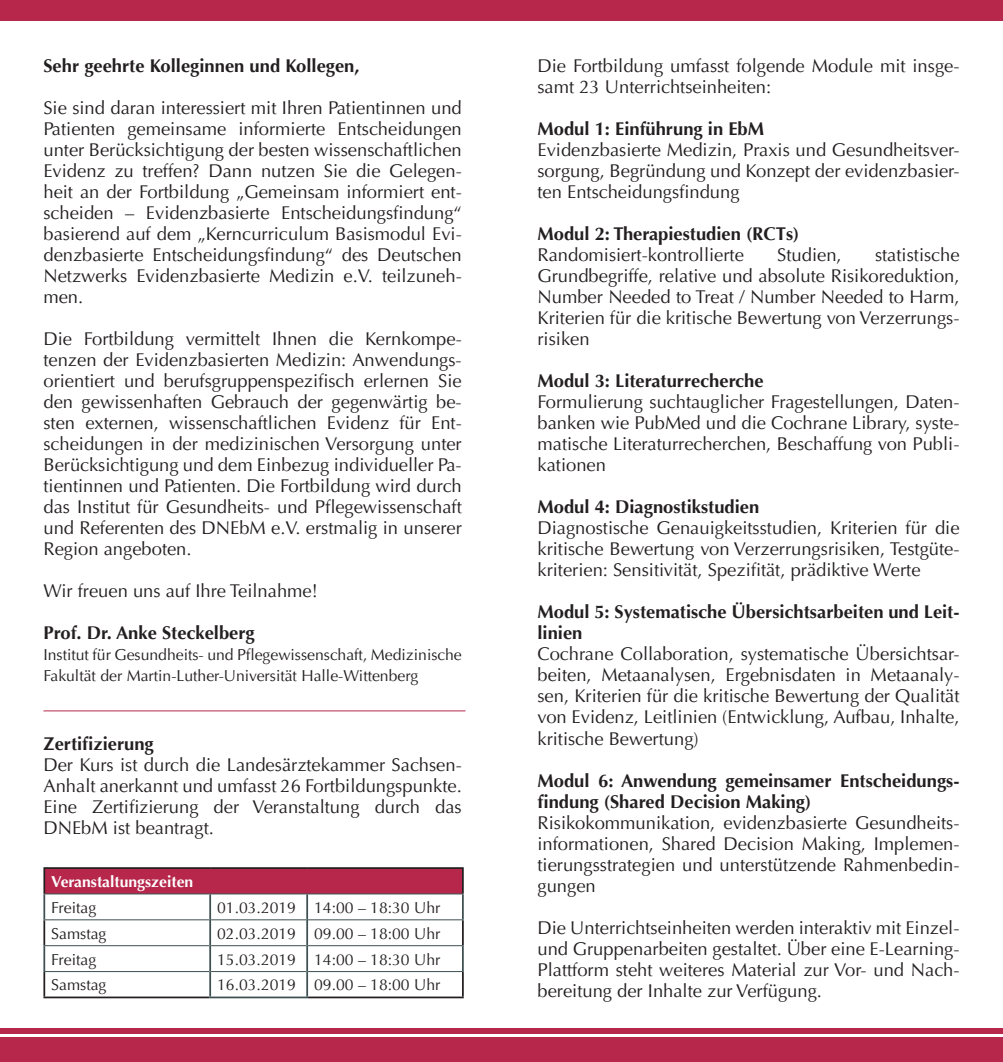
<style>
.page{position:relative;width:1003px;height:1062px;background:#fff}
.page>*{position:absolute;margin:0;border:0;box-sizing:border-box;transform-origin:0 0}
.t1{font:18.38px/21px "Optima LT";color:#231f20;text-align:justify}
.t2{font:700 18.38px/21px "Optima LT";color:#231f20}
.t3{font:15.75px/21px "Optima LT";color:#231f20}
.t4{font:700 15.75px "Optima LT";color:#fff}
</style>
<div class="page">
<div style="left:0;top:0;width:1002px;height:20px;background:#b6274b"></div>
<div style="left:0;top:1037px;width:1002px;height:25px;background:#b6274b"></div>
<div style="left:0;top:1028px;width:1002px;height:5px;background:#b6274b"></div>
<div style="left:44px;top:868px;width:418px;height:26px;background:#b6274b"></div>
<svg style="left:45px;top:894px;width:417px;height:102px"></svg>
<hr style="left:43px;top:867px;width:167px;height:2px;background:#231f20">
<hr style="left:43px;top:869px;width:2px;height:24px;background:#231f20">
<hr style="left:210px;top:867px;width:97px;height:2px;background:#231f20">
<hr style="left:307px;top:867px;width:156px;height:2px;background:#231f20">
<hr style="left:43px;top:920px;width:2px;height:25px;background:#231f20">
<hr style="left:43px;top:972px;width:2px;height:24px;background:#231f20">
<hr style="left:43px;top:996px;width:166px;height:2px;background:#231f20">
<hr style="left:308px;top:996px;width:155px;height:2px;background:#231f20">
<hr style="left:43px;top:893px;width:167px;height:1px;background:#3d4f51">
<hr style="left:307px;top:893px;width:156px;height:1px;background:#3d4f51">
<hr style="left:43px;top:919px;width:166px;height:1px;background:#3d4f51">
<hr style="left:211px;top:919px;width:95px;height:1px;background:#3d4f51">
<hr style="left:308px;top:919px;width:155px;height:1px;background:#3d4f51">
<hr style="left:43px;top:894px;width:2px;height:25px;background:#3d4f51">
<hr style="left:43px;top:945px;width:166px;height:1px;background:#3d4f51">
<hr style="left:211px;top:945px;width:95px;height:1px;background:#3d4f51">
<hr style="left:308px;top:945px;width:155px;height:1px;background:#3d4f51">
<hr style="left:43px;top:971px;width:166px;height:1px;background:#3d4f51">
<hr style="left:211px;top:971px;width:95px;height:1px;background:#3d4f51">
<hr style="left:308px;top:971px;width:155px;height:1px;background:#3d4f51">
<hr style="left:43px;top:946px;width:2px;height:25px;background:#3d4f51">
<svg style="left:462px;top:869px;width:1px;height:127px"></svg>
<hr style="left:210px;top:893px;width:97px;height:1px;background:#3d4f51">
<hr style="left:209px;top:894px;width:2px;height:25px;background:#3d4f51">
<hr style="left:306px;top:894px;width:2px;height:25px;background:#3d4f51">
<hr style="left:209px;top:919px;width:2px;height:26px;background:#3d4f51">
<hr style="left:306px;top:919px;width:2px;height:26px;background:#3d4f51">
<hr style="left:209px;top:945px;width:2px;height:26px;background:#3d4f51">
<hr style="left:306px;top:945px;width:2px;height:26px;background:#3d4f51">
<hr style="left:209px;top:971px;width:2px;height:25px;background:#3d4f51">
<hr style="left:306px;top:971px;width:2px;height:25px;background:#3d4f51">
<hr style="left:209px;top:996px;width:99px;height:2px;background:#3d4f51">
<hr style="left:43px;top:710px;width:422px;height:1px;background:#b6274b">
<p class="t2" style="left:43px;top:56px;width:317px">Sehr geehrte Kolleginnen und Kollegen,</p>
<p class="t1" style="left:43px;top:98px;width:419px">Sie sind daran interessiert mit Ihren Patientinnen und Patienten gemeinsame informierte Entscheidungen unter Berücksichtigung der besten wissenschaftlichen Evidenz zu treffen? Dann nutzen Sie die Gelegen&shy;heit an der Fortbildung „Gemeinsam informiert ent&shy;scheiden – Evidenzbasierte Entscheidungsfindung“ basierend auf dem „Kerncurriculum Basismodul Evi&shy;denzbasierte Entscheidungsfindung“ des Deutschen Netzwerks Evidenzbasierte Medizin e.V. teilzuneh&shy;men.</p>
<p class="t1" style="left:43px;top:329px;width:419px">Die Fortbildung vermittelt Ihnen die Kernkompe&shy;tenzen der Evidenzbasierten Medizin: Anwendungs&shy;orientiert und berufsgruppenspezifisch erlernen Sie den gewissenhaften Gebrauch der gegenwärtig be&shy;sten externen, wissenschaftlichen Evidenz für Ent&shy;scheidungen in der medizinischen Versorgung unter Berücksichtigung und dem Einbezug individueller Pa&shy;tientinnen und Patienten. Die Fortbildung wird durch das Institut für Gesundheits- und Pflegewissenschaft und Referenten des DNEbM e.V. erstmalig in unserer Region angeboten.</p>
<p class="t1" style="left:43px;top:581px;width:276px">Wir freuen uns auf Ihre Teilnahme!</p>
<p class="t2" style="left:43px;top:623px;width:213px">Prof. Dr. Anke Steckelberg</p>
<p class="t3" style="left:43px;top:645px;width:419px">Institut für Gesundheits- und Pflegewissenschaft, Medizinische<br>Fakultät der Martin-Luther-Universität Halle-Wittenberg</p>
<p class="t2" style="left:43px;top:733px;width:112px">Zertifizierung</p>
<p class="t1" style="left:43px;top:754px;width:419px">Der Kurs ist durch die Landesärztekammer Sachsen-Anhalt anerkannt und umfasst 26 Fortbildungspunkte.<br>Eine Zertifizierung der Veranstaltung durch das DNEbM ist beantragt.</p>
<p class="t4" style="left:51px;top:872px;width:143px">Veranstaltungszeiten</p>
<p class="t3" style="left:51px;top:897px;width:46px">Freitag</p>
<p class="t3" style="left:217px;top:897px;width:224px">01.03.2019 14:00 – 18:30 Uhr</p>
<p class="t3" style="left:51px;top:923px;width:57px">Samstag</p>
<p class="t3" style="left:217px;top:923px;width:224px">02.03.2019 09.00 – 18:00 Uhr</p>
<p class="t3" style="left:51px;top:949px;width:46px">Freitag</p>
<p class="t3" style="left:217px;top:949px;width:224px">15.03.2019 14:00 – 18:30 Uhr</p>
<p class="t3" style="left:51px;top:974px;width:57px">Samstag</p>
<p class="t3" style="left:217px;top:974px;width:224px">16.03.2019 09.00 – 18:00 Uhr</p>
<p class="t1" style="left:537px;top:56px;width:423px">Die Fortbildung umfasst folgende Module mit insge&shy;samt 23 Unterrichtseinheiten:</p>
<p class="t2" style="left:537px;top:119px;width:228px">Modul 1: Einführung in EbM</p>
<p class="t1" style="left:537px;top:140px;width:423px">Evidenzbasierte Medizin, Praxis und Gesundheitsver&shy;sorgung, Begründung und Konzept der evidenzbasier&shy;ten Entscheidungsfindung</p>
<p class="t2" style="left:537px;top:224px;width:263px">Modul 2: Therapiestudien (RCTs)</p>
<p class="t1" style="left:537px;top:245px;width:208px">Randomisiert-kontrollierte</p>
<p class="t1" style="left:777px;top:245px;width:66px">Studien,</p>
<p class="t1" style="left:537px;top:245px;width:423px;text-indent:337px">statistische Grundbegriffe, relative und absolute Risikoreduktion, Number Needed to Treat / Number Needed to Harm, Kriterien für die kritische Bewertung von Verzerrungs&shy;risiken</p>
<p class="t2" style="left:537px;top:371px;width:227px">Modul 3: Literaturrecherche</p>
<p class="t1" style="left:537px;top:392px;width:423px">Formulierung suchtauglicher Fragestellungen, Daten&shy;banken wie PubMed und die Cochrane Library, syste&shy;matische Literaturrecherchen, Beschaffung von Publi&shy;kationen</p>
<p class="t2" style="left:537px;top:497px;width:223px">Modul 4: Diagnostikstudien</p>
<p class="t1" style="left:537px;top:518px;width:423px">Diagnostische Genauigkeitsstudien, Kriterien für die kritische Bewertung von Verzerrungsrisiken, Testgüte&shy;kriterien: Sensitivität, Spezifität, prädiktive Werte</p>
<p class="t2" style="left:537px;top:602px;width:423px">Modul 5: Systematische Übersichtsarbeiten und Leit&shy;linien</p>
<p class="t1" style="left:537px;top:644px;width:423px">Cochrane Collaboration, systematische Übersichtsar&shy;beiten, Metaanalysen, Ergebnisdaten in Metaanaly&shy;sen, Kriterien für die kritische Bewertung der Qualität von Evidenz, Leitlinien (Entwicklung, Aufbau, Inhalte, kritische Bewertung)</p>
<p class="t2" style="left:537px;top:770px;width:423px">Modul 6: Anwendung gemeinsamer Entscheidungs&shy;findung (Shared Decision Making)</p>
<p class="t1" style="left:537px;top:812px;width:423px">Risikokommunikation, evidenzbasierte Gesundheits&shy;informationen, Shared Decision Making, Implemen&shy;tierungsstrategien und unterstützende Rahmenbedin&shy;gungen</p>
<p class="t1" style="left:537px;top:917px;width:423px">Die Unterrichtseinheiten werden interaktiv mit Einzel&shy;und Gruppenarbeiten gestaltet. Über eine E-Learning-Plattform steht weiteres Material zur Vor- und Nach&shy;bereitung der Inhalte zur Verfügung.</p>
</div>
